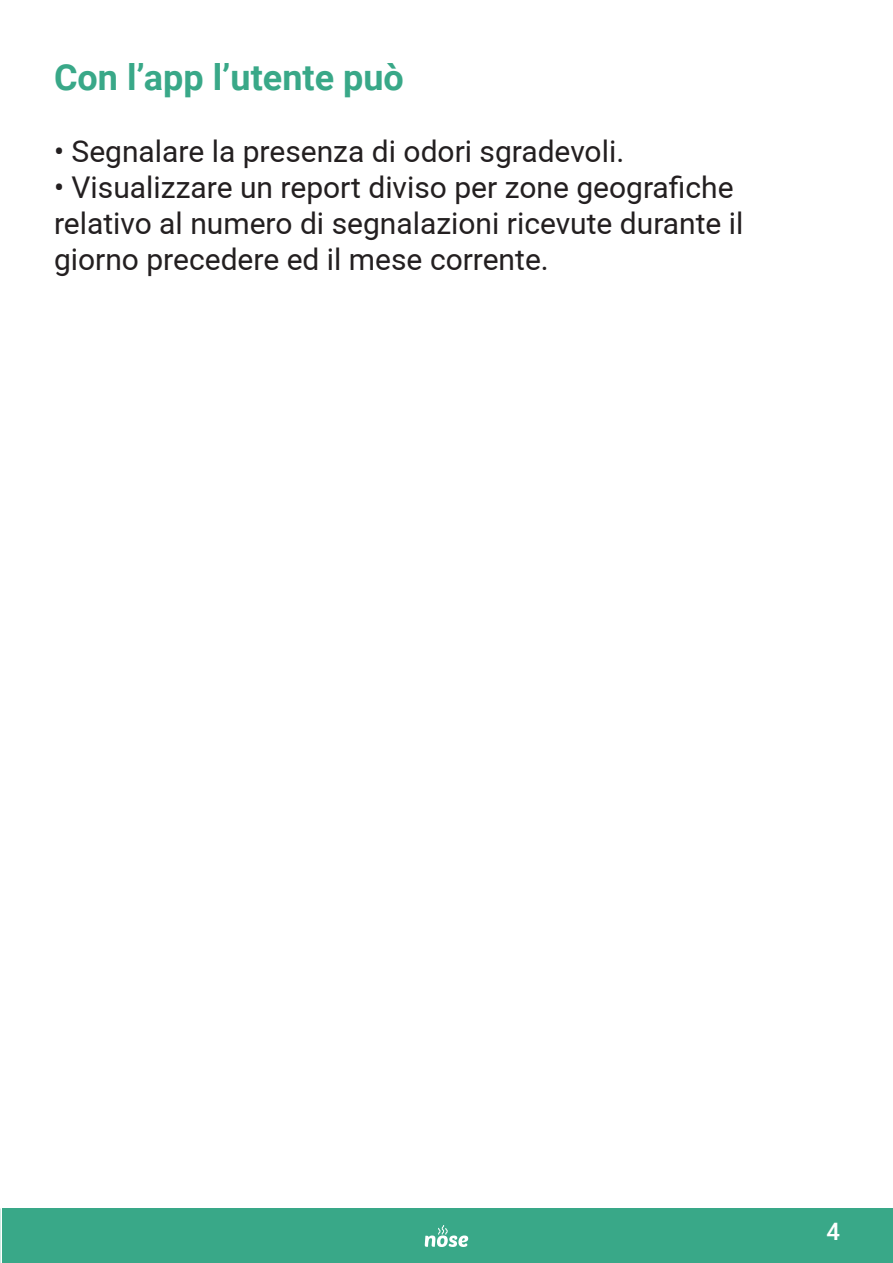
<style>
.page{position:relative;width:893px;height:1263px;background:#fff}
.page>*{position:absolute;margin:0;border:0;box-sizing:border-box;transform-origin:0 0}
.t1{font:700 36px "Roboto";color:#39a888}
.t2{font:30px/36px "Roboto";color:#231f20}
.t3{font:500 24px "Roboto";color:#fff}
</style>
<div class="page">
<div style="left:2px;top:1209px;width:891px;height:54px;background:#39a888"></div>
<svg style="left:424px;top:1225px;width:45px;height:22px"></svg>
<p class="t1" style="left:54px;top:52px;width:351px">Con l’app l’utente può</p>
<p class="t2" style="left:54px;top:133px;width:572px">• Segnalare la presenza di odori sgradevoli.</p>
<p class="t2" style="left:54px;top:169px;width:691px">• Visualizzare un report diviso per zone geografiche relativo al numero di segnalazioni ricevute durante il giorno precedere ed il mese corrente.</p>
<p class="t3" style="left:826px;top:1214px;width:15px">4</p>
</div>
